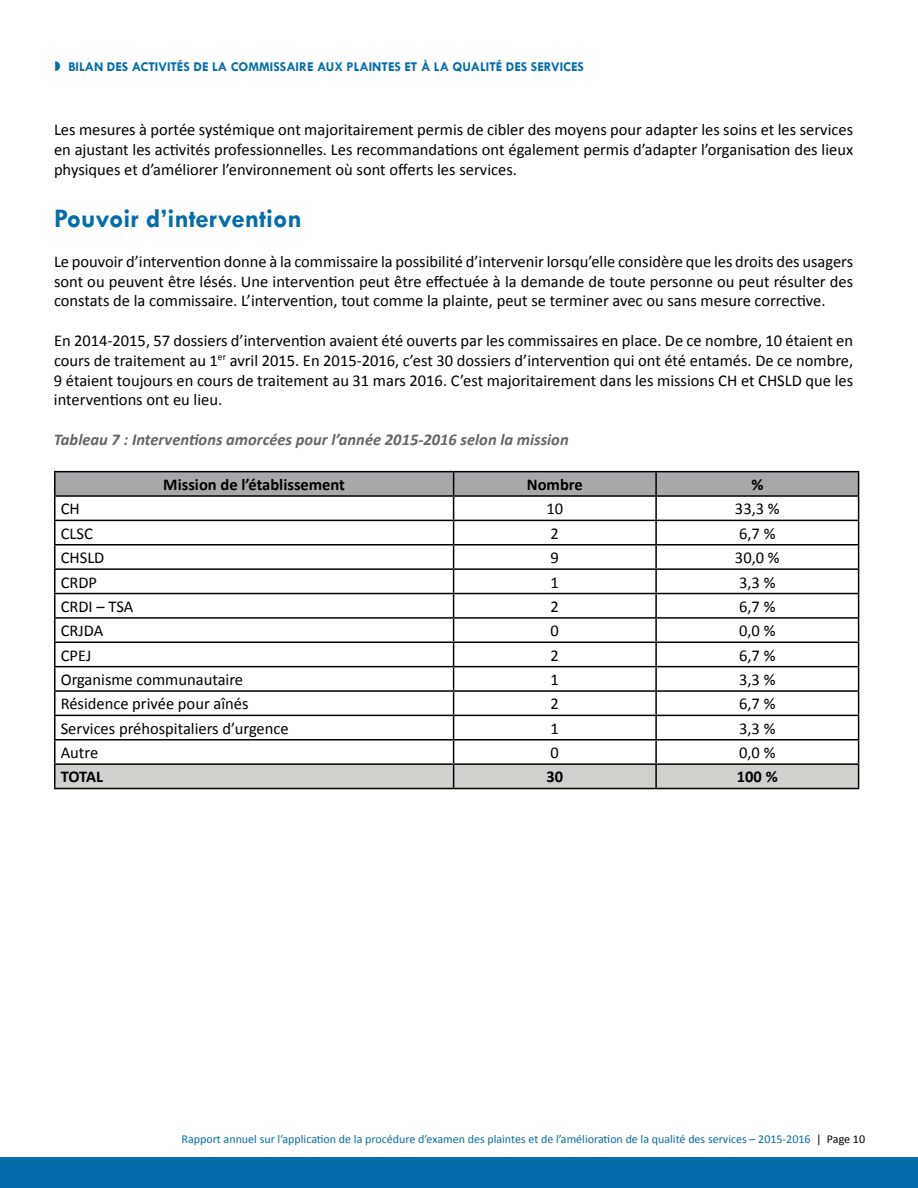
<style>
.page{position:relative;width:918px;height:1188px;background:#fff}
.page>*{position:absolute;margin:0;border:0;box-sizing:border-box;transform-origin:0 0}
.t1{font:700 27px "Tw Cen";color:#036da9}
.t2{font:16.5px/19.8px "Calibri";color:#000;text-align:justify}
.t3{font:italic 700 16.5px "Calibri";color:#646569}
.t4{font:700 16.5px "Calibri";color:#000}
.t5{font:700 13.5px "Tw Cen";color:#036da9}
.t6{font:12px "Calibri";color:#036da9}
.s1{color:#000}
</style>
<div class="page">
<div style="left:0;top:1158px;width:918px;height:30px;background:#036da9"></div>
<hr style="left:54px;top:471px;width:400px;height:1px;background:#000">
<hr style="left:54px;top:472px;width:2px;height:23px;background:#000">
<hr style="left:454px;top:471px;width:202px;height:1px;background:#000">
<hr style="left:656px;top:471px;width:203px;height:1px;background:#000">
<hr style="left:54px;top:495px;width:400px;height:2px;background:#000">
<hr style="left:54px;top:497px;width:2px;height:23px;background:#000">
<hr style="left:54px;top:520px;width:400px;height:1px;background:#000">
<hr style="left:54px;top:521px;width:2px;height:23px;background:#000">
<hr style="left:54px;top:544px;width:400px;height:2px;background:#000">
<hr style="left:54px;top:546px;width:2px;height:22px;background:#000">
<hr style="left:54px;top:568px;width:400px;height:2px;background:#000">
<hr style="left:54px;top:570px;width:2px;height:23px;background:#000">
<hr style="left:54px;top:593px;width:400px;height:1px;background:#000">
<hr style="left:54px;top:594px;width:2px;height:23px;background:#000">
<hr style="left:54px;top:617px;width:400px;height:2px;background:#000">
<hr style="left:54px;top:619px;width:2px;height:23px;background:#000">
<hr style="left:54px;top:642px;width:400px;height:1px;background:#000">
<hr style="left:54px;top:643px;width:2px;height:23px;background:#000">
<hr style="left:54px;top:666px;width:400px;height:1px;background:#000">
<hr style="left:54px;top:667px;width:2px;height:23px;background:#000">
<hr style="left:54px;top:690px;width:400px;height:2px;background:#000">
<hr style="left:54px;top:692px;width:2px;height:23px;background:#000">
<hr style="left:54px;top:715px;width:400px;height:1px;background:#000">
<hr style="left:54px;top:716px;width:2px;height:23px;background:#000">
<hr style="left:54px;top:739px;width:400px;height:2px;background:#000">
<hr style="left:54px;top:741px;width:2px;height:22px;background:#000">
<hr style="left:54px;top:763px;width:400px;height:2px;background:#000">
<hr style="left:54px;top:765px;width:2px;height:23px;background:#000">
<svg style="left:55px;top:472px;width:804px;height:316px"></svg>
<hr style="left:54px;top:788px;width:400px;height:1px;background:#000">
<hr style="left:454px;top:788px;width:202px;height:1px;background:#000">
<hr style="left:656px;top:788px;width:203px;height:1px;background:#000">
<p class="t5" style="left:68px;top:59px;width:517px">BILAN DES ACTIVITÉS DE LA COMMISSAIRE AUX PLAINTES ET À LA QUALITÉ DES SERVICES</p>
<p class="t2" style="left:54px;top:120px;width:801px">Les mesures à portée systémique ont majoritairement permis de cibler des moyens pour adapter les soins et les services en ajustant les activités professionnelles. Les recommandations ont également permis d’adapter l’organisation des lieux physiques et d’améliorer l’environnement où sont offerts les services.</p>
<h1 class="t1" style="left:54px;top:203px;width:249px">Pouvoir d’intervention</h1>
<p class="t2" style="left:54px;top:251px;width:801px">Le pouvoir d’intervention donne à la commissaire la possibilité d’intervenir lorsqu’elle considère que les droits des usagers sont ou peuvent être lésés. Une intervention peut être effectuée à la demande de toute personne ou peut résulter des constats de la commissaire. L’intervention, tout comme la plainte, peut se terminer avec ou sans mesure corrective.</p>
<p class="t2" style="left:54px;top:330px;width:801px">En 2014-2015, 57 dossiers d’intervention avaient été ouverts par les commissaires en place. De ce nombre, 10 étaient en cours de traitement au 1<sup>er</sup> avril 2015. En 2015-2016, c’est 30 dossiers d’intervention qui ont été entamés. De ce nombre, 9 étaient toujours en cours de traitement au 31 mars 2016. C’est majoritairement dans les missions CH et CHSLD que les interventions ont eu lieu.</p>
<p class="t3" style="left:54px;top:428px;width:516px">Tableau 7 : Interventions amorcées pour l’année 2015-2016 selon la mission</p>
<p class="t4" style="left:163px;top:473px;width:183px">Mission de l’établissement</p>
<p class="t4" style="left:527px;top:473px;width:57px">Nombre</p>
<p class="t4" style="left:751px;top:473px;width:14px">%</p>
<p class="t2" style="left:61px;top:499px;width:21px">CH</p>
<p class="t2" style="left:546px;top:499px;width:18px">10</p>
<p class="t2" style="left:735px;top:499px;width:46px">33,3 %</p>
<p class="t2" style="left:61px;top:523px;width:34px">CLSC</p>
<p class="t2" style="left:551px;top:523px;width:10px">2</p>
<p class="t2" style="left:739px;top:523px;width:38px">6,7 %</p>
<p class="t2" style="left:61px;top:547px;width:45px">CHSLD</p>
<p class="t2" style="left:551px;top:547px;width:10px">9</p>
<p class="t2" style="left:735px;top:547px;width:46px">30,0 %</p>
<p class="t2" style="left:61px;top:572px;width:38px">CRDP</p>
<p class="t2" style="left:551px;top:572px;width:10px">1</p>
<p class="t2" style="left:739px;top:572px;width:38px">3,3 %</p>
<p class="t2" style="left:61px;top:596px;width:74px">CRDI – TSA</p>
<p class="t2" style="left:551px;top:596px;width:10px">2</p>
<p class="t2" style="left:739px;top:596px;width:38px">6,7 %</p>
<p class="t2" style="left:61px;top:620px;width:44px">CRJDA</p>
<p class="t2" style="left:551px;top:620px;width:10px">0</p>
<p class="t2" style="left:739px;top:620px;width:38px">0,0 %</p>
<p class="t2" style="left:61px;top:645px;width:32px">CPEJ</p>
<p class="t2" style="left:551px;top:645px;width:10px">2</p>
<p class="t2" style="left:739px;top:645px;width:38px">6,7 %</p>
<p class="t2" style="left:61px;top:669px;width:184px">Organisme communautaire</p>
<p class="t2" style="left:551px;top:669px;width:10px">1</p>
<p class="t2" style="left:739px;top:669px;width:38px">3,3 %</p>
<p class="t2" style="left:61px;top:694px;width:189px">Résidence privée pour aînés</p>
<p class="t2" style="left:551px;top:694px;width:10px">2</p>
<p class="t2" style="left:739px;top:694px;width:38px">6,7 %</p>
<p class="t2" style="left:61px;top:718px;width:229px">Services préhospitaliers d’urgence</p>
<p class="t2" style="left:551px;top:718px;width:10px">1</p>
<p class="t2" style="left:739px;top:718px;width:38px">3,3 %</p>
<p class="t2" style="left:61px;top:742px;width:39px">Autre</p>
<p class="t2" style="left:551px;top:742px;width:10px">0</p>
<p class="t2" style="left:739px;top:742px;width:38px">0,0 %</p>
<p class="t4" style="left:61px;top:765px;width:44px">TOTAL</p>
<p class="t4" style="left:546px;top:765px;width:18px">30</p>
<p class="t4" style="left:737px;top:765px;width:42px">100 %</p>
<p class="t6" style="left:182px;top:1131px;width:685px">Rapport annuel sur l’application de la procédure d’examen des plaintes et de l’amélioration de la qualité des services – 2015-2016 <span class="s1">| Page 10</span></p>
</div>
